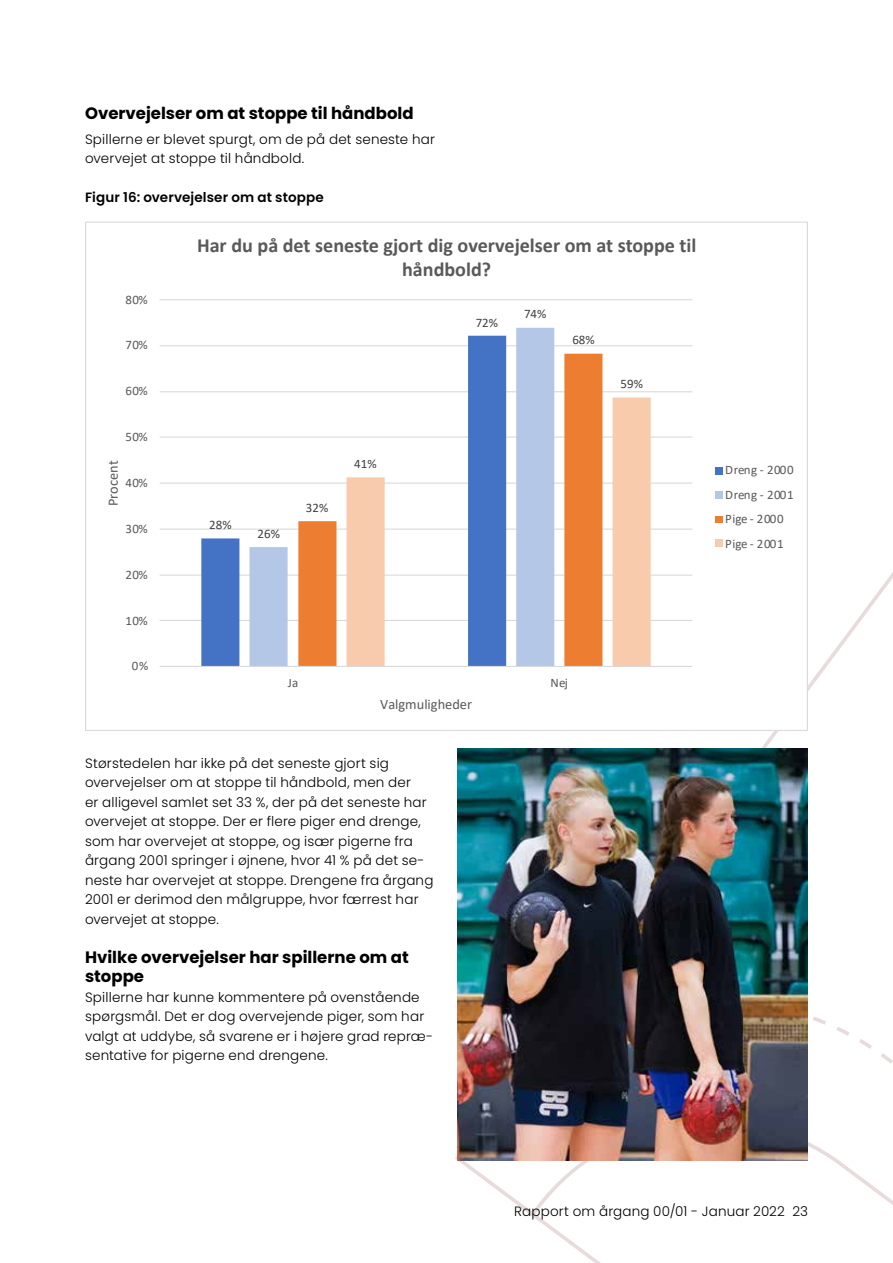
<style>
.page{position:relative;width:893px;height:1263px;background:#fff}
.page>*{position:absolute;margin:0;border:0;box-sizing:border-box;transform-origin:0 0}
.t1{font:700 20.1px/24.5px "Calibri";color:#595959;text-align:center}
.t2{font:700 16.5px/19.5px "Poppins";color:#000}
.t3{font:14.4px "Calibri";color:#595959}
.t4{font:300 13.5px/19.5px "Poppins";letter-spacing:.015em;color:#000}
.t5{font:600 13.5px "Poppins";letter-spacing:.01em;color:#000}
.t6{font:12.9px/24.5px "Calibri";letter-spacing:.04em;color:#595959}
.t7{font:12.9px "Calibri";color:#404040}
</style>
<div class="page">
<svg style="left:531px;top:1017px;width:362px;height:246px"></svg>
<svg style="left:847px;top:1260px;width:23px;height:3px"></svg>
<hr style="left:160px;top:620px;width:532px;height:1px;background:#d9d9d9">
<hr style="left:160px;top:575px;width:532px;height:1px;background:#d9d9d9">
<hr style="left:160px;top:529px;width:532px;height:1px;background:#d9d9d9">
<hr style="left:160px;top:482px;width:532px;height:2px;background:#d9d9d9">
<hr style="left:160px;top:436px;width:532px;height:2px;background:#d9d9d9">
<hr style="left:160px;top:391px;width:532px;height:1px;background:#d9d9d9">
<hr style="left:160px;top:345px;width:532px;height:1px;background:#d9d9d9">
<hr style="left:160px;top:299px;width:532px;height:1px;background:#d9d9d9">
<svg style="left:201px;top:346px;width:48px;height:320px"></svg>
<svg style="left:249px;top:328px;width:305px;height:338px"></svg>
<svg style="left:298px;top:354px;width:304px;height:312px"></svg>
<svg style="left:347px;top:397px;width:304px;height:269px"></svg>
<hr style="left:160px;top:666px;width:532px;height:1px;background:#d9d9d9">
<div style="left:715px;top:467px;width:8px;height:7px;background:#4472c4"></div>
<div style="left:715px;top:492px;width:8px;height:7px;background:#b4c7e7"></div>
<div style="left:715px;top:516px;width:8px;height:7px;background:#ed7d31"></div>
<div style="left:715px;top:540px;width:8px;height:7px;background:#f8cbad"></div>
<img style="left:457px;top:748px;width:351px;height:413px">
<p class="t2" style="left:85px;top:104px;width:330px">Overvejelser om at stoppe til håndbold</p>
<p class="t4" style="left:85px;top:129px;width:351px">Spillerne er blevet spurgt, om de på det seneste har overvejet at stoppe til håndbold.</p>
<p class="t5" style="left:85px;top:189px;width:240px">Figur 16: overvejelser om at stoppe</p>
<p class="t6" style="left:125px;top:287px;width:24px">80%</p>
<p class="t6" style="left:125px;top:332px;width:24px">70%</p>
<p class="t6" style="left:125px;top:378px;width:24px">60%</p>
<p class="t6" style="left:125px;top:425px;width:24px">50%</p>
<p class="t3" style="left:103px;top:506px;width:47px;rotate:-90deg">Procent</p>
<p class="t6" style="left:125px;top:471px;width:24px">40%</p>
<p class="t6" style="left:125px;top:516px;width:24px">30%</p>
<p class="t6" style="left:125px;top:562px;width:24px">20%</p>
<p class="t6" style="left:125px;top:608px;width:24px">10%</p>
<p class="t6" style="left:132px;top:653px;width:18px">0%</p>
<h1 class="t1" style="left:197px;top:232px;width:501px">Har du på det seneste gjort dig overvejelser om at stoppe til håndbold?</h1>
<p class="t7" style="left:209px;top:516px;width:24px">28%</p>
<p class="t7" style="left:258px;top:524px;width:24px">26%</p>
<p class="t7" style="left:306px;top:499px;width:24px">32%</p>
<p class="t7" style="left:354px;top:455px;width:24px">41%</p>
<p class="t7" style="left:476px;top:314px;width:24px">72%</p>
<p class="t7" style="left:524px;top:305px;width:24px">74%</p>
<p class="t7" style="left:572px;top:331px;width:24px">68%</p>
<p class="t7" style="left:621px;top:375px;width:24px">59%</p>
<p class="t6" style="left:288px;top:670px;width:12px">Ja</p>
<p class="t6" style="left:550px;top:670px;width:19px">Nej</p>
<p class="t3" style="left:380px;top:694px;width:93px">Valgmuligheder</p>
<p class="t4" style="left:85px;top:753px;width:350px">Størstedelen har ikke på det seneste gjort sig overvejelser om at stoppe til håndbold, men der<br>er alligevel samlet set 33 %, der på det seneste har overvejet at stoppe. Der er flere piger end drenge, som har overvejet at stoppe, og især pigerne fra årgang 2001 springer i øjnene, hvor 41 % på det se&shy;neste har overvejet at stoppe. Drengene fra årgang 2001 er derimod den målgruppe, hvor færrest har overvejet at stoppe.</p>
<p class="t2" style="left:85px;top:947px;width:325px">Hvilke overvejelser har spillerne om at stoppe</p>
<p class="t4" style="left:85px;top:987px;width:350px">Spillerne har kunne kommentere på ovenstående spørgsmål. Det er dog overvejende piger, som har valgt at uddybe, så svarene er i højere grad repræ&shy;sentative for pigerne end drengene.</p>
<p class="t6" style="left:725px;top:458px;width:70px">Dreng - 2000<br>Dreng - 2001<br>Pige - 2000<br>Pige - 2001</p>
<p class="t4" style="left:514px;top:1202px;width:295px">Rapport om årgang 00/01 - Januar 2022 23</p>
</div>
